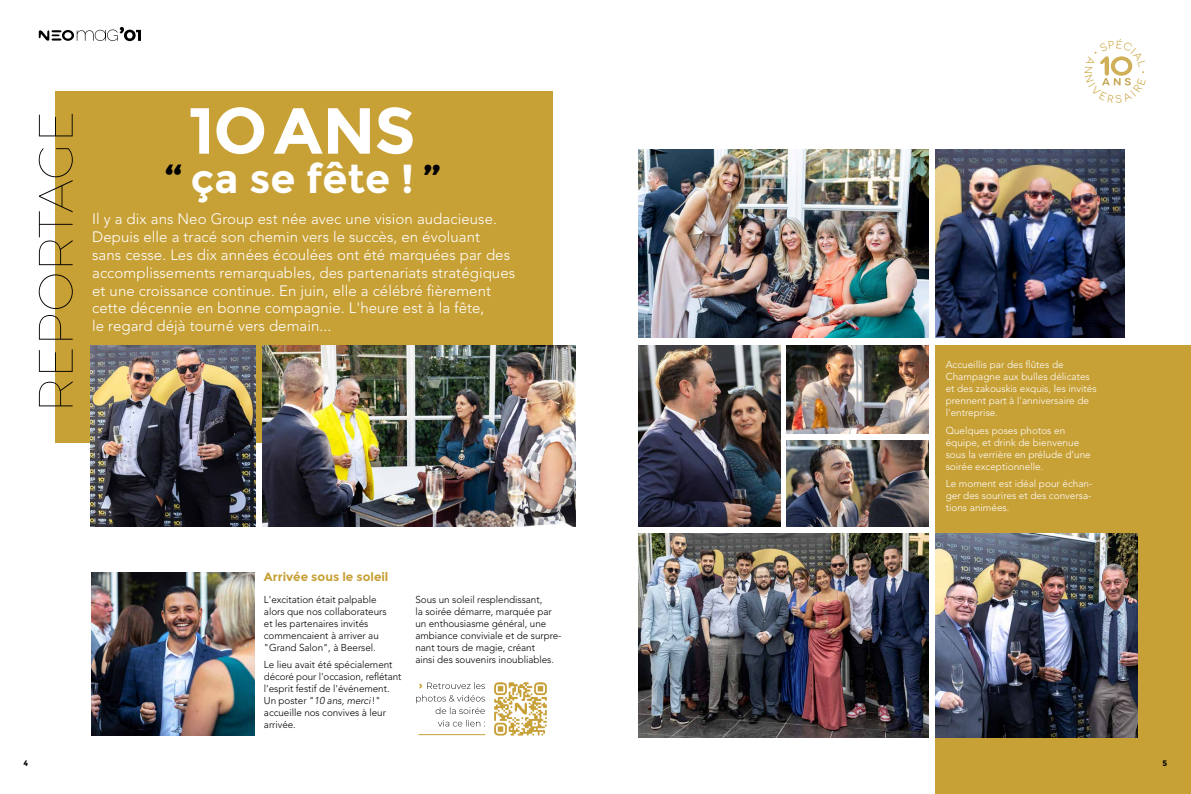
<style>
.page{position:relative;width:1191px;height:794px;background:#fff}
.page>*{position:absolute;margin:0;border:0;box-sizing:border-box;transform-origin:0 0}
.t1{font:700 65px "Montserrat";color:#fff}
.t2{font:700 40.5px "Montserrat";color:#fff}
.t3{font:300 15px/17.8px "Avenir LT Std";letter-spacing:.005em;color:#fff}
.t4{font:700 12px "Montserrat";color:#c7a036}
.t5{font:300 10px/12px "Avenir LT Std";letter-spacing:-.005em;color:#000}
.t6{font:300 10px/12px "Avenir LT Std";color:#fff}
.t7{font:700 8px "Montserrat";color:#000}
.s1{color:#000}
.s2{font-style:italic}
</style>
<div class="page">
<img style="left:638px;top:345px;width:142px;height:182px">
<img style="left:787px;top:345px;width:141px;height:88px">
<img style="left:787px;top:440px;width:141px;height:86px">
<div style="left:56px;top:91px;width:497px;height:351px;background:#c7a036"></div>
<img style="left:638px;top:149px;width:290px;height:189px">
<div style="left:935px;top:345px;width:256px;height:449px;background:#c7a036"></div>
<img style="left:262px;top:345px;width:314px;height:181px">
<img style="left:91px;top:345px;width:164px;height:181px">
<img style="left:638px;top:533px;width:290px;height:204px">
<img style="left:935px;top:149px;width:189px;height:189px">
<img style="left:91px;top:572px;width:163px;height:163px">
<svg style="left:39px;top:27px;width:102px;height:14px"></svg>
<svg style="left:39px;top:114px;width:34px;height:292px"></svg>
<img style="left:935px;top:533px;width:202px;height:204px">
<img style="left:494px;top:682px;width:53px;height:53px">
<hr style="left:418px;top:734px;width:67px;height:1px;background:#c7a036">
<svg style="left:438px;top:720px;width:47px;height:6px"></svg>
<svg style="left:416px;top:695px;width:69px;height:19px"></svg>
<svg style="left:419px;top:682px;width:66px;height:7px"></svg>
<svg style="left:515px;top:702px;width:12px;height:12px"></svg>
<svg style="left:1100px;top:56px;width:33px;height:30px"></svg>
<h1 class="t1" style="left:189px;top:92px;width:229px">1O ANS</h1>
<h2 class="t2" style="left:164px;top:155px;width:278px"><span class="s1">‘‘</span> ça se fête ! <span class="s1">’’</span></h2>
<p class="t3" style="left:92px;top:210px;width:424px">Il y a dix ans Neo Group est née avec une vision audacieuse.<br>Depuis elle a tracé son chemin vers le succès, en évoluant<br>sans cesse. Les dix années écoulées ont été marquées par des accomplissements remarquables, des partenariats stratégiques et une croissance continue. En juin, elle a célébré fièrement cette décennie en bonne compagnie. L'heure est à la fête,<br>le regard déjà tourné vers demain...</p>
<p class="t4" style="left:264px;top:569px;width:126px">Arrivée sous le soleil</p>
<p class="t5" style="left:264px;top:593px;width:124px">L'excitation était palpable alors que nos collaborateurs et les partenaires invités commencaient à arriver au "Grand Salon", à Beersel.</p>
<p class="t5" style="left:264px;top:659px;width:139px">Le lieu avait été spécialement décoré pour l'occasion, reflétant l'esprit festif de l'événement.<br>Un poster "<span class="s2">10 ans, merci</span>!" accueille nos convives à leur arrivée.</p>
<p class="t5" style="left:415px;top:593px;width:148px">Sous un soleil resplendissant,<br>la soirée démarre, marquée par un enthousiasme général, une ambiance conviviale et de surpre&shy;nant tours de magie, créant<br>ainsi des souvenirs inoubliables.</p>
<p class="t6" style="left:945px;top:358px;width:152px">Accueillis par des flûtes de<br>Champagne aux bulles délicates et des zakouskis exquis, les invités prennent part à l'anniversaire de l'entreprise.</p>
<p class="t6" style="left:945px;top:424px;width:147px">Quelques poses photos en équipe, et drink de bienvenue sous la verrière en prélude d’une soirée exceptionnelle.</p>
<p class="t6" style="left:945px;top:478px;width:148px;text-align:justify">Le moment est idéal pour échan&shy;ger des sourires et des conversa&shy;tions animées.</p>
<p class="t7" style="left:24px;top:758px;width:6px">4</p>
<p class="t7" style="left:1162px;top:758px;width:6px">5</p>
</div>
